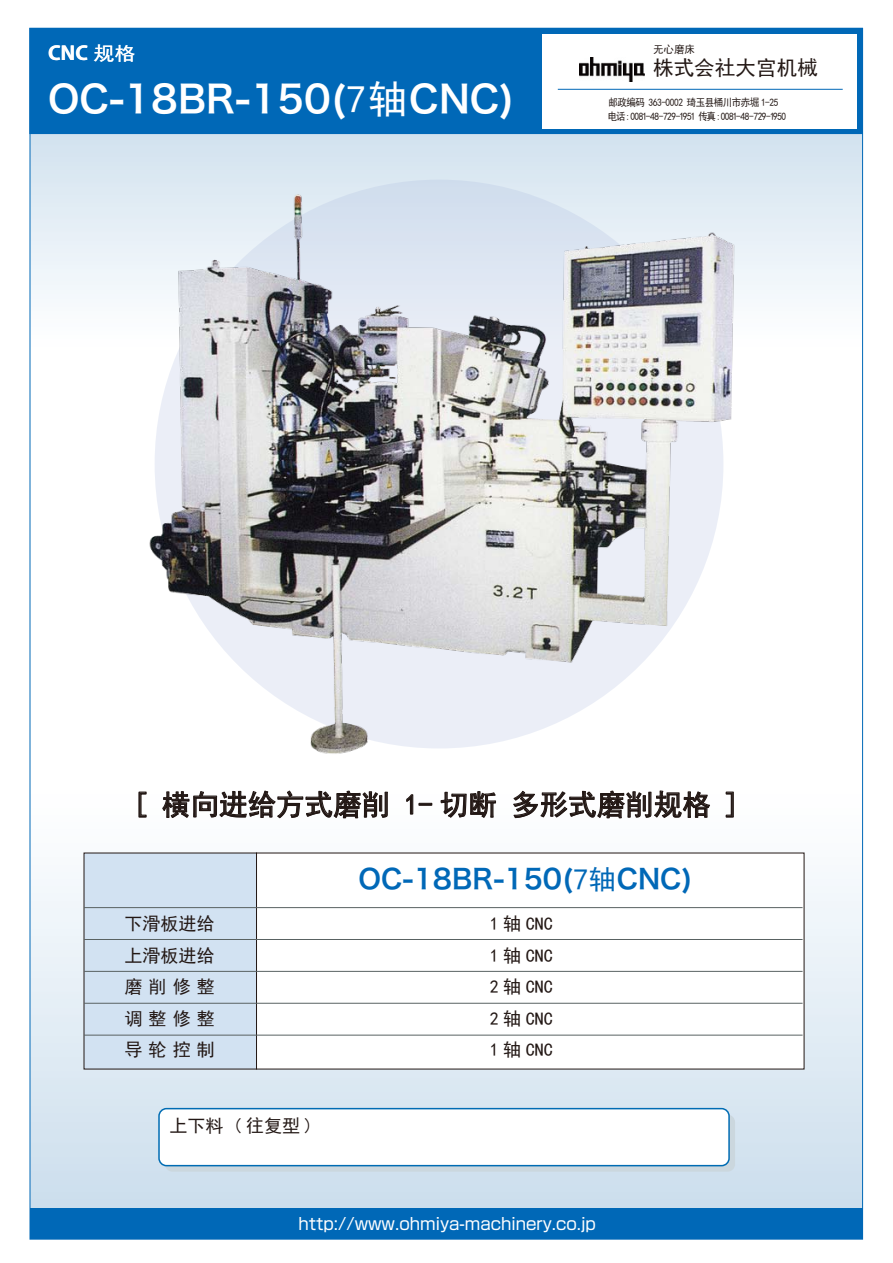
<style>
.page{position:relative;width:893px;height:1263px;background:#fff}
.page>*{position:absolute;margin:0;border:0;box-sizing:border-box;transform-origin:0 0}
.t1{font:37.5px "Hira Kaku Pro W6";color:#fff}
.t2{font:28.5px "Sim Hei";color:#231815}
.t3{font:27px "Hira Kaku Pro W6";color:#0068b7}
.t4{font:20.55px "Sim Hei";color:#231815}
.t5{font:700 18.9px "Koz Go Std";color:#fff;scale:1.11 1}
.t6{font:18px/31.5px "Sim Hei";color:#231815;text-align:justify}
.t7{font:16.5px "Shin Go Pro";color:#fff}
.t8{font:10.5px "Sim Hei";letter-spacing:-.05em;color:#231815;scale:.9 1}
.t9{font:10.5px "Sim Hei";letter-spacing:-.05em;color:#231815}
.s1{font-family:"Sim Hei";font-weight:400}
.s2{font-family:"Sim Hei";font-size:39px}
.s3{font-family:"Sim Hei";font-size:30px}
.s4{font-family:"Sim Hei"}
</style>
<div class="page">
<div style="left:30px;top:782px;width:832px;height:447px;background:linear-gradient(to bottom,#fefdfd,#c9ddec)"></div>
<svg style="left:32px;top:134px;width:829px;height:165px;background:#dbe8f2"></svg>
<div style="left:30px;top:1208px;width:832px;height:31px;background:#0068b7"></div>
<div style="left:29px;top:28px;width:834px;height:106px;background:#0068b7"></div>
<div style="left:542px;top:34px;width:315px;height:94px;background:#fff"></div>
<hr style="left:558px;top:89px;width:285px;height:1px;background:#0068b7">
<img style="left:580px;top:58px;width:64px;height:24px">
<div style="left:165px;top:1115px;width:570px;height:57px;background:linear-gradient(to right,#cbd7de,#cbd7de);border-radius:8px"></div>
<div style="left:159px;top:1109px;width:570px;height:57px;background:#fff;border-radius:8px"></div>
<div style="left:158px;top:1108px;width:572px;height:58px;border:2px solid #006cb3;border-radius:8px"></div>
<svg style="left:138px;top:791px;width:9px;height:27px"></svg>
<svg style="left:161px;top:789px;width:228px;height:30px"></svg>
<svg style="left:406px;top:794px;width:8px;height:21px"></svg>
<div style="left:418px;top:803px;width:14px;height:3px;border:1px solid #231815"></div>
<svg style="left:440px;top:782px;width:57px;height:71px"></svg>
<svg style="left:511px;top:790px;width:201px;height:29px"></svg>
<svg style="left:725px;top:791px;width:9px;height:27px"></svg>
<div style="left:84px;top:853px;width:173px;height:216px;background:#d2e2f2"></div>
<div style="left:256px;top:853px;width:548px;height:216px;background:#fff"></div>
<hr style="left:84px;top:907px;width:718px;height:1px;background:#596262">
<hr style="left:84px;top:939px;width:718px;height:1px;background:#596262">
<hr style="left:84px;top:971px;width:718px;height:1px;background:#596262">
<hr style="left:84px;top:1003px;width:718px;height:1px;background:#596262">
<hr style="left:84px;top:1035px;width:718px;height:1px;background:#596262">
<img style="left:83px;top:161px;width:724px;height:593px">
<h3 class="t5" style="left:48px;top:41px;width:80px">CNC <span class="s1">规格</span></h3>
<h1 class="t1" style="left:48px;top:65px;width:468px">OC-18BR-150(<span class="s2">7轴</span>CNC)</h1>
<p class="t9" style="left:653px;top:43px;width:43px">无心磨床</p>
<h3 class="t4" style="left:653px;top:58px;width:166px">株式会社大宫机械</h3>
<p class="t8" style="left:608px;top:97px;width:191px">邮政编码 363-0002 琦玉县桶川市赤堀 1-25</p>
<p class="t8" style="left:608px;top:111px;width:200px">电话:0081-48-729-1951 传真:0081-48-729-1950</p>
<h2 class="t2" style="left:134px;top:790px;width:607px">[ 横向进给方式磨削 1- 切断 多形式磨削规格 ]</h2>
<h3 class="t6" style="left:125px;top:908px;width:92px">下滑板进给上滑板进给磨削修 整调整修 整导轮控 制</h3>
<h3 class="t6" style="left:170px;top:1109px;width:145px">上下料 ( 往复型 )</h3>
<h3 class="t3" style="left:358px;top:854px;width:336px">OC-18BR-150(<span class="s3">7</span><span class="s4">轴</span>CNC)</h3>
<h3 class="t6" style="left:490px;top:908px;width:64px">1 轴 CNC 1 轴 CNC 2 轴 CNC 2 轴 CNC 1 轴 CNC</h3>
<h3 class="t7" style="left:298px;top:1210px;width:299px">http://www.ohmiya-machinery.co.jp</h3>
</div>
